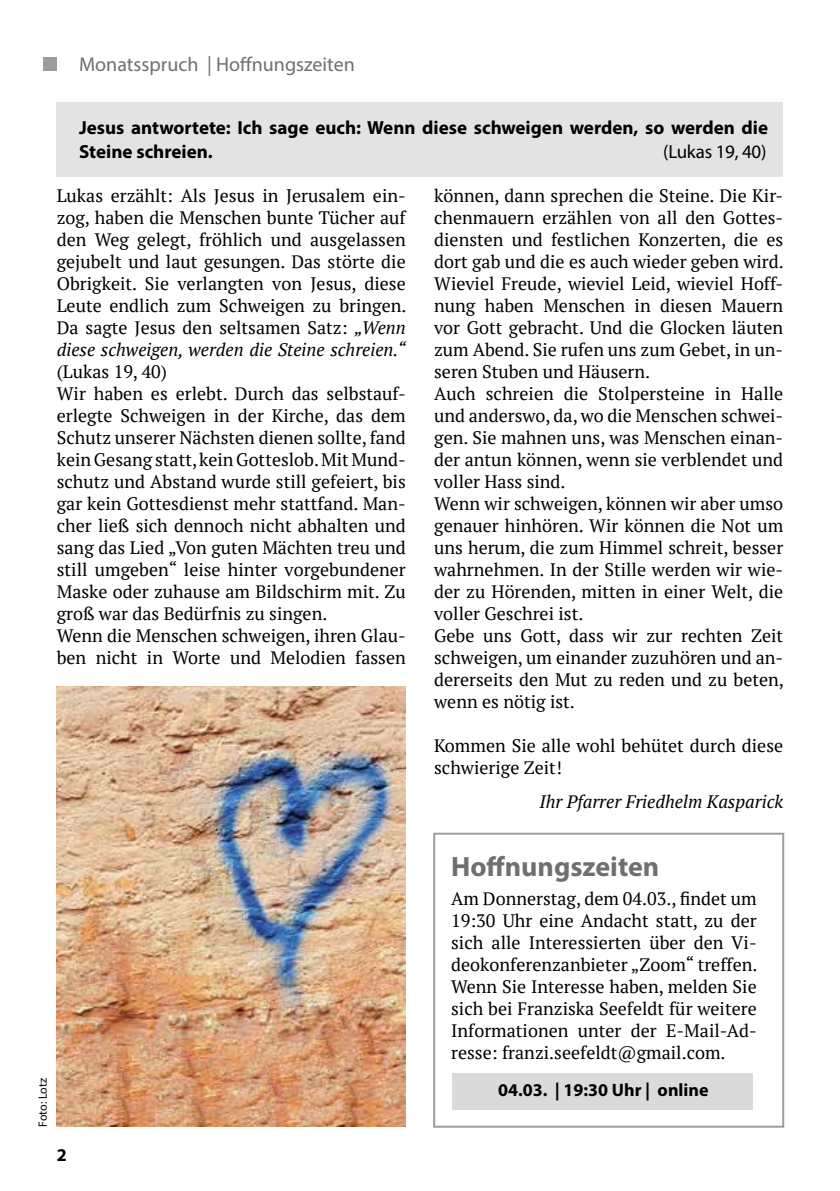
<style>
.page{position:relative;width:840px;height:1191px;background:#fff}
.page>*{position:absolute;margin:0;border:0;box-sizing:border-box;transform-origin:0 0}
.t1{font:700 28px "Myriad Pro";color:#706f6f}
.t2{font:20px "Myriad Pro";color:#706f6f}
.t3{font:700 19px/24px "Myriad Pro";color:#000}
.t4{font:19px "Myriad Pro";letter-spacing:-.015em;color:#000}
.t5{font:18px/22px "PT Serif";color:#000}
.t6{font:italic 18px "PT Serif";color:#000}
.t7{font:700 18px "Myriad Pro";color:#000}
.t8{font:12px "Myriad Pro";letter-spacing:-.005em;color:#000}
.s1{font-style:italic}
</style>
<div class="page">
<div style="left:57px;top:102px;width:725px;height:75px;background:#e3e3e3"></div>
<div style="left:43px;top:57px;width:14px;height:14px;background:#9d9d9c"></div>
<img style="left:57px;top:686px;width:348px;height:440px">
<div style="left:433px;top:832px;width:350px;height:295px;border:2px solid #9d9d9c"></div>
<div style="left:452px;top:1072px;width:300px;height:37px;background:#dadada"></div>
<p class="t2" style="left:79px;top:52px;width:277px">Monatsspruch | Hoffnungszeiten</p>
<p class="t3" style="left:79px;top:115px;width:690px">Jesus antwortete: Ich sage euch: Wenn diese schweigen werden, so werden die<br>Steine schreien.</p>
<p class="t4" style="left:662px;top:140px;width:105px">(Lukas 19, 40)</p>
<p class="t5" style="left:57px;top:184px;width:351px;text-align:justify">Lukas erzählt: Als Jesus in Jerusalem ein&shy;zog, haben die Menschen bunte Tücher auf den Weg gelegt, fröhlich und ausgelassen gejubelt und laut gesungen. Das störte die Obrigkeit. Sie verlangten von Jesus, diese Leute endlich zum Schweigen zu bringen.<br>Da sagte Jesus den seltsamen Satz: <span class="s1">„Wenn diese schweigen, werden die Steine schreien.“</span></p>
<p class="t5" style="left:57px;top:360px;width:350px">(Lukas 19, 40)<br>Wir haben es erlebt. Durch das selbstauf&shy;erlegte Schweigen in der Kirche, das dem Schutz unserer Nächsten dienen sollte, fand kein Gesang statt, kein Gotteslob. Mit Mund&shy;schutz und Abstand wurde still gefeiert, bis gar kein Gottesdienst mehr stattfand. Man&shy;cher ließ sich dennoch nicht abhalten und sang das Lied „Von guten Mächten treu und still umgeben“ leise hinter vorgebundener Maske oder zuhause am Bildschirm mit. Zu groß war das Bedürfnis zu singen.<br>Wenn die Menschen schweigen, ihren Glau&shy;ben nicht in Worte und Melodien fassen</p>
<p class="t5" style="left:434px;top:184px;width:351px">können, dann sprechen die Steine. Die Kir&shy;chenmauern erzählen von all den Gottes&shy;diensten und festlichen Konzerten, die es dort gab und die es auch wieder geben wird.<br>Wieviel Freude, wieviel Leid, wieviel Hoff&shy;nung haben Menschen in diesen Mauern vor Gott gebracht. Und die Glocken läuten zum Abend. Sie rufen uns zum Gebet, in un&shy;seren Stuben und Häusern.<br>Auch schreien die Stolpersteine in Halle und anderswo, da, wo die Menschen schwei&shy;gen. Sie mahnen uns, was Menschen einan&shy;der antun können, wenn sie verblendet und voller Hass sind.<br>Wenn wir schweigen, können wir aber umso genauer hinhören. Wir können die Not um uns herum, die zum Himmel schreit, besser wahrnehmen. In der Stille werden wir wie&shy;der zu Hörenden, mitten in einer Welt, die voller Geschrei ist.<br>Gebe uns Gott, dass wir zur rechten Zeit schweigen, um einander zuzuhören und an&shy;dererseits den Mut zu reden und zu beten, wenn es nötig ist.</p>
<p class="t5" style="left:434px;top:734px;width:350px">Kommen Sie alle wohl behütet durch diese schwierige Zeit!</p>
<p class="t6" style="left:539px;top:790px;width:245px">Ihr Pfarrer Friedhelm Kasparick</p>
<p class="t8" style="left:35px;top:1126px;width:50px;rotate:-90deg">Foto: Lotz</p>
<p class="t7" style="left:57px;top:1143px;width:11px">2</p>
<h1 class="t1" style="left:451px;top:848px;width:209px">Hoffnungszeiten</h1>
<p class="t5" style="left:451px;top:887px;width:307px;text-align:justify">Am Donnerstag, dem 04.03., findet um 19:30 Uhr eine Andacht statt, zu der sich alle Interessierten über den Vi&shy;deokonferenzanbieter „Zoom“ treffen.<br>Wenn Sie Interesse haben, melden Sie sich bei Franziska Seefeldt für weitere Informationen unter der E-Mail-Ad&shy;resse: franzi.seefeldt@gmail.com.</p>
<p class="t7" style="left:498px;top:1078px;width:212px">04.03. | 19:30 Uhr | online</p>
</div>
